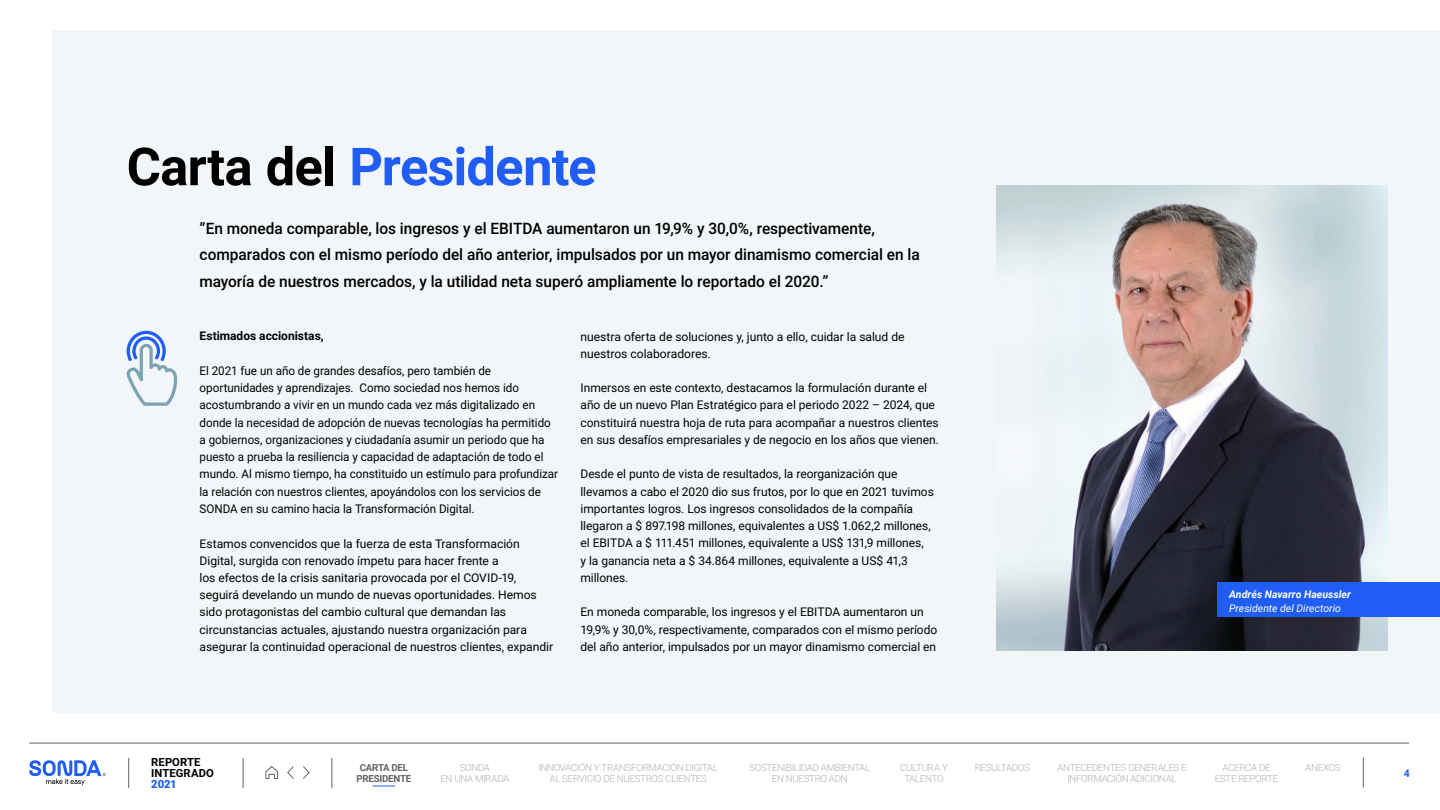
<style>
.page{position:relative;width:1440px;height:810px;background:#fff}
.page>*{position:absolute;margin:0;border:0;box-sizing:border-box;transform-origin:0 0}
.t1{font:700 52.5px "Roboto";letter-spacing:-.015em;color:#1f5df5}
.t2{font:500 15.75px/26.2px "Roboto";letter-spacing:-.005em;color:#000}
.t3{font:12px/17.2px "Roboto";letter-spacing:-.005em;color:#000}
.t4{font:700 12px "Roboto";color:#000}
.t5{font:700 11.25px/11.2px "Roboto";color:#000}
.t6{font:900 11.25px "Roboto";color:#1f5df5}
.t7{font:italic 10.5px "Roboto";letter-spacing:-.005em;color:#fff}
.t8{font:italic 700 10.5px "Roboto";color:#fff}
.t9{font:700 10.5px "Roboto";color:#1f5df5}
.t10{font:300 9.75px/10.5px "Roboto";letter-spacing:-.03em;color:#b0b1b0;text-align:center}
.t11{font:700 9.75px/10.5px "Roboto";letter-spacing:-.025em;color:#626362;text-align:center}
.s1{color:#000}
</style>
<div class="page">
<div style="left:52px;top:30px;width:1388px;height:682px;background:#f2f6f8"></div>
<img style="left:997px;top:185px;width:391px;height:466px">
<div style="left:1218px;top:582px;width:222px;height:34px;background:#1f5df5"></div>
<svg style="left:126px;top:331px;width:51px;height:75px"></svg>
<svg style="left:265px;top:766px;width:13px;height:13px"></svg>
<svg style="left:303px;top:766px;width:7px;height:13px"></svg>
<svg style="left:287px;top:766px;width:7px;height:13px"></svg>
<hr style="left:129px;top:758px;width:1px;height:30px;background:#626362">
<hr style="left:243px;top:758px;width:1px;height:30px;background:#626362">
<hr style="left:332px;top:758px;width:1px;height:30px;background:#626362">
<hr style="left:1363px;top:757px;width:1px;height:30px;background:#626362">
<hr style="left:29px;top:743px;width:1380px;height:1px;background:#626362">
<svg style="left:373px;top:786px;width:22px;height:1px"></svg>
<svg style="left:29px;top:760px;width:77px;height:25px"></svg>
<h1 class="t1" style="left:127px;top:130px;width:471px"><span class="s1">Carta del</span> Presidente</h1>
<p class="t2" style="left:200px;top:215px;width:722px">”En moneda comparable, los ingresos y el EBITDA aumentaron un 19,9% y 30,0%, respectivamente, comparados con el mismo período del año anterior, impulsados por un mayor dinamismo comercial en la mayoría de nuestros mercados, y la utilidad neta superó ampliamente lo reportado el 2020.”</p>
<p class="t4" style="left:200px;top:328px;width:126px">Estimados accionistas,</p>
<p class="t3" style="left:200px;top:362px;width:360px">El 2021 fue un año de grandes desafíos, pero también de oportunidades y aprendizajes. Como sociedad nos hemos ido acostumbrando a vivir en un mundo cada vez más digitalizado en donde la necesidad de adopción de nuevas tecnologías ha permitido a gobiernos, organizaciones y ciudadanía asumir un periodo que ha puesto a prueba la resiliencia y capacidad de adaptación de todo el mundo. Al mismo tiempo, ha constituido un estímulo para profundizar la relación con nuestros clientes, apoyándolos con los servicios de SONDA en su camino hacia la Transformación Digital.</p>
<p class="t3" style="left:200px;top:534px;width:355px">Estamos convencidos que la fuerza de esta Transformación Digital, surgida con renovado ímpetu para hacer frente a<br>los efectos de la crisis sanitaria provocada por el COVID-19, seguirá develando un mundo de nuevas oportunidades. Hemos sido protagonistas del cambio cultural que demandan las circunstancias actuales, ajustando nuestra organización para asegurar la continuidad operacional de nuestros clientes, expandir</p>
<p class="t3" style="left:581px;top:327px;width:326px">nuestra oferta de soluciones y, junto a ello, cuidar la salud de nuestros colaboradores.</p>
<p class="t3" style="left:581px;top:379px;width:360px">Inmersos en este contexto, destacamos la formulación durante el año de un nuevo Plan Estratégico para el periodo 2022 – 2024, que constituirá nuestra hoja de ruta para acompañar a nuestros clientes en sus desafíos empresariales y de negocio en los años que vienen.</p>
<p class="t3" style="left:581px;top:465px;width:355px">Desde el punto de vista de resultados, la reorganización que llevamos a cabo el 2020 dio sus frutos, por lo que en 2021 tuvimos importantes logros. Los ingresos consolidados de la compañía llegaron a $ 897.198 millones, equivalentes a US$ 1.062,2 millones, el EBITDA a $ 111.451 millones, equivalente a US$ 131,9 millones,<br>y la ganancia neta a $ 34.864 millones, equivalente a US$ 41,3 millones.</p>
<p class="t3" style="left:581px;top:603px;width:358px">En moneda comparable, los ingresos y el EBITDA aumentaron un<br>19,9% y 30,0%, respectivamente, comparados con el mismo período del año anterior, impulsados por un mayor dinamismo comercial en</p>
<p class="t8" style="left:1229px;top:587px;width:124px">Andrés Navarro Haeussler</p>
<p class="t7" style="left:1229px;top:600px;width:113px">Presidente del Directorio</p>
<p class="t5" style="left:151px;top:756px;width:64px">REPORTE<br>INTEGRADO</p>
<p class="t6" style="left:151px;top:776px;width:27px">2021</p>
<p class="t11" style="left:357px;top:762px;width:56px">CARTA DEL<br>PRESIDENTE</p>
<p class="t10" style="left:440px;top:762px;width:70px">SONDA<br>EN UNA MIRADA</p>
<p class="t10" style="left:538px;top:762px;width:181px">INNOVACIÓN Y TRANSFORMACIÓN DIGITAL<br>AL SERVICIO DE NUESTROS CLIENTES</p>
<p class="t10" style="left:749px;top:762px;width:123px">SOSTENIBILIDAD AMBIENTAL<br>EN NUESTRO ADN</p>
<p class="t10" style="left:900px;top:762px;width:49px">CULTURA Y<br>TALENTO</p>
<p class="t10" style="left:975px;top:762px;width:57px">RESULTADOS</p>
<p class="t10" style="left:1057px;top:762px;width:131px">ANTECEDENTES GENERALES E<br>INFORMACIÓN ADICIONAL</p>
<p class="t10" style="left:1215px;top:762px;width:65px">ACERCA DE<br>ESTE REPORTE</p>
<p class="t10" style="left:1305px;top:762px;width:37px">ANEXOS</p>
<p class="t9" style="left:1404px;top:766px;width:8px">4</p>
</div>
